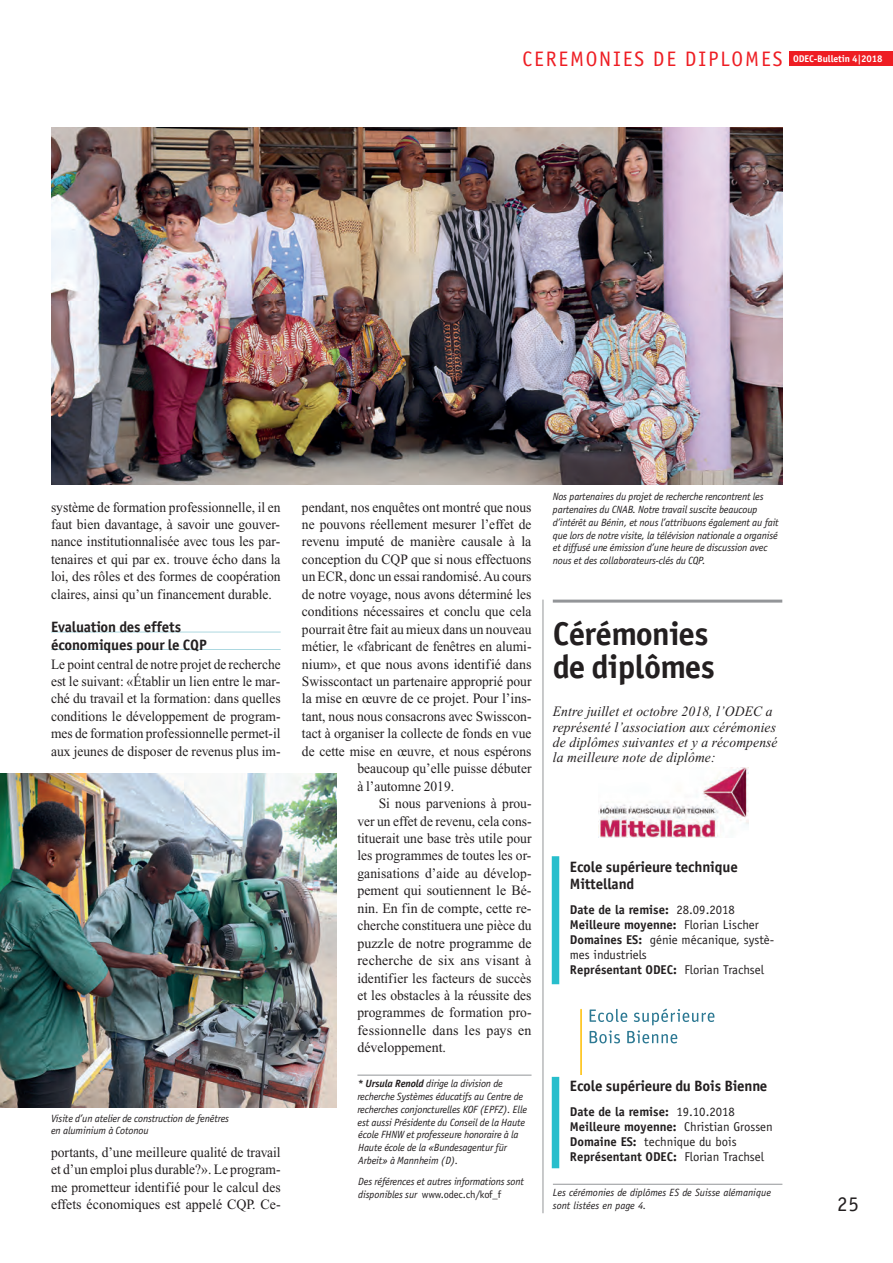
<style>
.page{position:relative;width:893px;height:1263px;background:#fff}
.page>*{position:absolute;margin:0;border:0;box-sizing:border-box;transform-origin:0 0}
.t1{font:700 33px/33px "Officina Sans";letter-spacing:-.02em;color:#231f20}
.t2{font:21px "Officina Sans";letter-spacing:.09em;color:#ee1d23}
.t3{font:21px "Officina Sans";color:#231f20}
.t4{font:700 15px/17.4px "Officina Sans";letter-spacing:-.01em;color:#231f20}
.t5{font:14.25px/17.4px "Times New Roman";color:#231f20;text-align:justify;scale:.95 1}
.t6{font:14.25px "Times New Roman";color:#231f20}
.t7{font:14.25px/17.4px "Times New Roman";color:#231f20;text-align:justify;scale:.94 1}
.t8{font:italic 14.25px/15px "Times New Roman";letter-spacing:.01em;color:#231f20;scale:.95 1}
.t9{font:12.75px/15px "Officina Sans";color:#231f20}
.t10{font:700 12.75px/15px "Officina Sans";color:#231f20}
.t11{font:italic 10.5px/12.8px "Officina Sans";letter-spacing:-.01em;color:#231f20}
.s1{font-weight:700}
.s2{font-style:normal}
.s3{font-weight:400}
</style>
<div class="page">
<div style="left:789px;top:51px;width:104px;height:15px;background:#ee1d23"></div>
<hr style="left:51px;top:632px;width:230px;height:1px;background:#add8e0">
<hr style="left:51px;top:649px;width:230px;height:1px;background:#add8e0">
<hr style="left:357px;top:1075px;width:174px;height:1px;background:#939598">
<img style="left:0;top:773px;width:336px;height:335px">
<img style="left:51px;top:128px;width:731px;height:357px">
<div style="left:552px;top:856px;width:7px;height:128px;background:#28becc"></div>
<img style="left:599px;top:767px;width:149px;height:70px">
<div style="left:552px;top:1077px;width:7px;height:91px;background:#28becc"></div>
<svg style="left:580px;top:1009px;width:2px;height:65px"></svg>
<svg style="left:590px;top:1008px;width:124px;height:35px"></svg>
<hr style="left:553px;top:1184px;width:229px;height:1px;background:#939598">
<hr style="left:543px;top:600px;width:1px;height:613px;background:#939598">
<hr style="left:553px;top:600px;width:229px;height:3px;background:#939598">
<h2 class="t2" style="left:522px;top:51px;width:362px">CEREMONIES DE DIPLOMES <sup>ODEC-Bulletin</sup> <sup>4|2018</sup></h2>
<p class="t5" style="left:51px;top:499px;width:243px">système de formation professionnelle, il en faut bien davantage, à savoir une gouver&shy;nance institutionnalisée avec tous les par&shy;tenaires et qui par ex. trouve écho dans la loi, des rôles et des formes de coopération claires, ainsi qu’un financement durable.</p>
<p class="t4" style="left:51px;top:619px;width:157px">Evaluation des effets économiques pour le CQP</p>
<p class="t7" style="left:51px;top:656px;width:246px">Le point central de notre projet de recherche est le suivant: «Établir un lien entre le mar&shy;ché du travail et la formation: dans quelles conditions le développement de program - mes de formation professionnelle permet-il aux jeunes de disposer de revenus plus im-</p>
<p class="t11" style="left:51px;top:1112px;width:180px">Visite d’un atelier de construction de fenêtres en aluminium à Cotonou</p>
<p class="t5" style="left:51px;top:1145px;width:243px">portants, d’une meilleure qualité de travail et d’un emploi plus durable?». Le program&shy;me prometteur identifié pour le calcul des effets économiques est appelé CQP. Ce -</p>
<p class="t5" style="left:302px;top:499px;width:243px">pendant, nos enquêtes ont montré que nous</p>
<p class="t5" style="left:302px;top:517px;width:243px">ne pouvons réellement mesurer l’effet de</p>
<p class="t6" style="left:302px;top:536px;width:231px">revenu imputé de manière causale à la</p>
<p class="t5" style="left:302px;top:552px;width:243px">conception du CQP que si nous effectuons</p>
<p class="t5" style="left:302px;top:569px;width:243px">un ECR, donc un essai randomisé. Au cours</p>
<p class="t5" style="left:302px;top:587px;width:243px">de notre voyage, nous avons déterminé les</p>
<p class="t5" style="left:302px;top:604px;width:243px">conditions nécessaires et conclu que cela</p>
<p class="t5" style="left:302px;top:621px;width:243px">pourrait être fait au mieux dans un nouveau</p>
<p class="t5" style="left:302px;top:639px;width:243px">métier, le «fabricant de fenêtres en alumi-</p>
<p class="t6" style="left:302px;top:659px;width:231px">nium», et que nous avons identifié dans</p>
<p class="t5" style="left:302px;top:674px;width:243px">Swisscontact un partenaire approprié pour</p>
<p class="t6" style="left:302px;top:693px;width:231px">la mise en œuvre de ce projet. Pour l’ins-</p>
<p class="t5" style="left:302px;top:709px;width:243px">tant, nous nous consacrons avec Swisscon-</p>
<p class="t5" style="left:302px;top:726px;width:243px">tact à organiser la collecte de fonds en vue</p>
<p class="t5" style="left:302px;top:744px;width:243px">de cette mise en œuvre, et nous espérons</p>
<p class="t5" style="left:357px;top:761px;width:185px">beau coup qu’elle puisse débuter</p>
<p class="t5" style="left:357px;top:778px;width:103px">à l’automne 2019.</p>
<p class="t5" style="left:379px;top:796px;width:162px">Si nous parvenions à prou-</p>
<p class="t5" style="left:357px;top:813px;width:185px">ver un effet de revenu, cela cons -</p>
<p class="t5" style="left:357px;top:831px;width:185px">tituerait une base très utile pour</p>
<p class="t5" style="left:357px;top:848px;width:185px">les programmes de toutes les or-</p>
<p class="t5" style="left:357px;top:866px;width:185px">ganisations d’aide au dévelop-</p>
<p class="t6" style="left:357px;top:885px;width:176px">pement qui soutiennent le Bé-</p>
<p class="t6" style="left:357px;top:903px;width:176px">nin. En fin de compte, cette re -</p>
<p class="t5" style="left:357px;top:918px;width:185px">cher che constituera une pièce du</p>
<p class="t6" style="left:357px;top:938px;width:176px">puzz le de notre programme de</p>
<p class="t6" style="left:357px;top:955px;width:176px">recherche de six ans visant à</p>
<p class="t5" style="left:357px;top:970px;width:185px">identifier les facteurs de succès</p>
<p class="t5" style="left:357px;top:988px;width:185px">et les obstacles à la réussite des</p>
<p class="t5" style="left:357px;top:1005px;width:185px">programmes de formation pro-</p>
<p class="t6" style="left:357px;top:1025px;width:176px">fessionnelle dans les pays en</p>
<p class="t6" style="left:357px;top:1042px;width:90px">développement.</p>
<p class="t11" style="left:357px;top:1078px;width:171px"><span class="s1">* Ursula Renold</span> dirige la division de recherche Systèmes éducatifs au Centre de recherches conjoncturelles KOF (EPFZ). Elle est aussi Présidente du Conseil de la Haute école FHNW et professeure honoraire à la Haute école de la «Bundesagentur für Arbeit» à Mannheim (D).</p>
<p class="t11" style="left:358px;top:1176px;width:167px">Des références et autres informations sont disponibles sur <span class="s2">www.odec.ch/kof_f</span></p>
<p class="t11" style="left:553px;top:491px;width:227px">Nos partenaires du projet de recherche rencontrent les partenaires du CNAB. Notre travail suscite beaucoup d’intérêt au Bénin, et nous l’attribuons également au fait que lors de notre visite, la télévision nationale a organisé et diffusé une émission d’une heure de discussion avec nous et des collaborateurs-clés du CQP.</p>
<h1 class="t1" style="left:553px;top:620px;width:163px">Cérémonies de diplômes</h1>
<p class="t8" style="left:553px;top:705px;width:238px">Entre juillet et octobre 2018, l’ODEC a représenté l’association aux cérémonies de diplômes suivantes et y a récompensé la meilleure note de diplôme:</p>
<p class="t4" style="left:570px;top:859px;width:169px">Ecole supérieure technique<br>Mittelland</p>
<p class="t9" style="left:570px;top:904px;width:206px"><span class="s1">Date de la remise:</span> 28.09.2018<br><span class="s1">Meilleure moyenne:</span> Florian Lischer<br><span class="s1">Domaines ES:</span> génie mécanique, systè&shy;mes industriels<br><span class="s1">Représentant ODEC:</span> Florian Trachsel</p>
<p class="t4" style="left:570px;top:1078px;width:199px">Ecole supérieure du Bois Bienne</p>
<p class="t10" style="left:570px;top:1105px;width:204px">Date de la remise: <span class="s3">19.10.2018<br></span>Meilleure moyenne: <span class="s3">Christian Grossen </span>Domaine ES: <span class="s3">technique du bois </span>Représentant ODEC: <span class="s3">Florian Trachsel</span></p>
<p class="t11" style="left:553px;top:1187px;width:220px">Les cérémonies de diplômes ES de Suisse alémanique sont listées en page 4.</p>
<h2 class="t3" style="left:837px;top:1195px;width:23px">25</h2>
</div>
